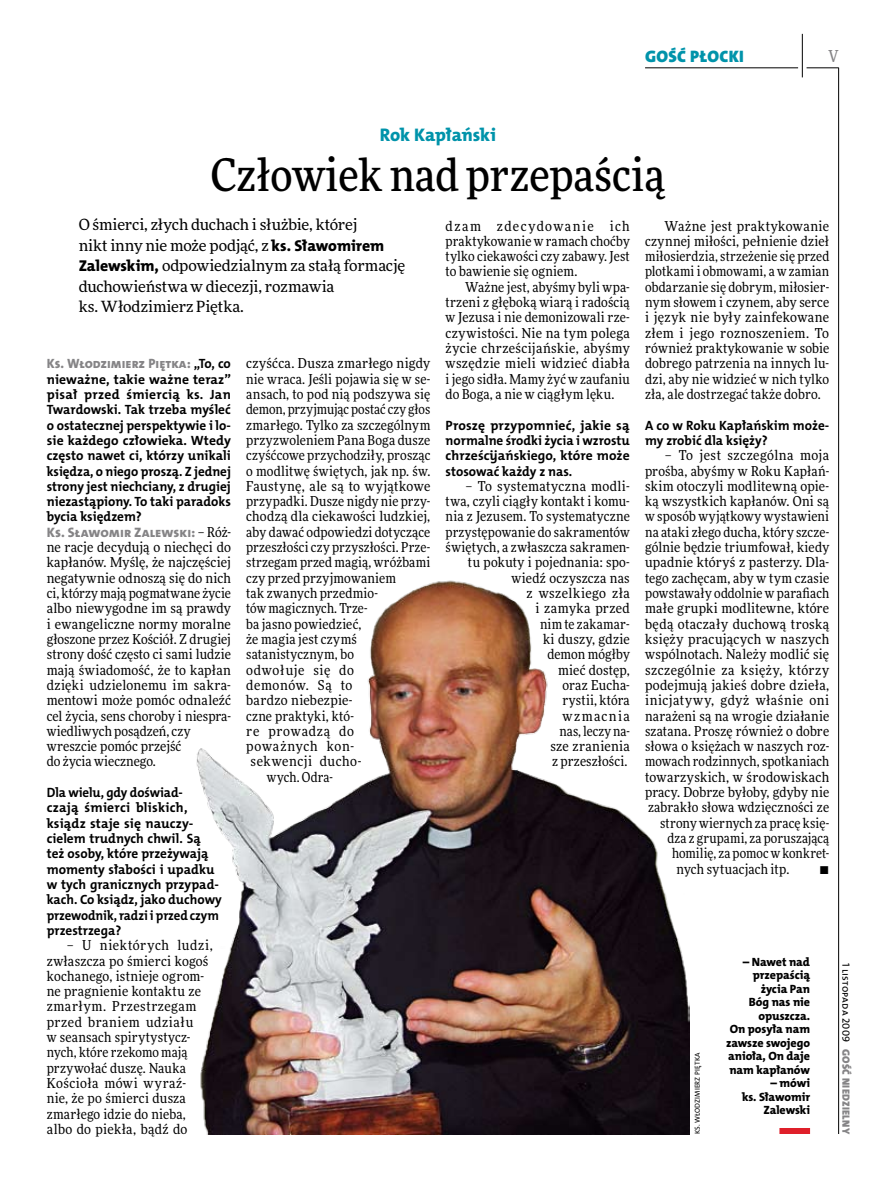
<style>
.page{position:relative;width:893px;height:1191px;background:#fff}
.page>*{position:absolute;margin:0;border:0;box-sizing:border-box;transform-origin:0 0}
.t1{font:500 45px "Freeday Narrow";color:#000}
.t2{font:18.3px "The Mix HP8 Ex Bld";letter-spacing:-.01em;color:#0093aa}
.t3{font:16.65px "The Mix HP9 Blk";letter-spacing:.02em;color:#0093aa}
.t4{font:500 16.5px "Freeday Narrow";color:#858486;scale:.9 1}
.t5{font:15.45px/20.4px "Freeday News";letter-spacing:-.01em;color:#000}
.t6{font:13.65px/15.3px "Freeday Narrow News";letter-spacing:.015em;color:#000;text-align:justify}
.t7{font:13.65px "Freeday Narrow News";letter-spacing:.035em;color:#000}
.t8{font:13.65px "Freeday Narrow News";letter-spacing:.04em;color:#000}
.t9{font:13.65px "Freeday Narrow News";letter-spacing:.05em;color:#000}
.t10{font:13.65px "The Mix HP8 Ex Bld";color:#858486}
.t11{font:13.65px "Freeday Narrow News";letter-spacing:.055em;color:#000}
.t12{font:13.5px/15.3px "The Mix HP7 Bld";color:#000;text-align:justify}
.t13{font:13.5px/15.3px "The Mix HP7 Bld";color:#000;scale:.96 1}
.t14{font:13.5px "The Mix HP8 Ex Bld";color:#858486}
.t15{font:12px/13.5px "The Mix HP8 Ex Bld";letter-spacing:-.005em;color:#000;text-align:right}
.t16{font:10.5px "The Mix HP9 Blk";letter-spacing:.025em;color:#858486}
.t17{font:10.5px "The Mix HP5 Plain";letter-spacing:.015em;color:#000}
.t18{font:7.2px "The Mix HP5 Plain";letter-spacing:.015em;color:#000}
.s1{font-family:"The Mix HP8 Ex Bld";font-size:15.75px}
.s2{font-family:"The Mix HP7 Bld";color:#000}
.s3{font-family:"Freeday Narrow News";color:#000}
</style>
<div class="page">
<hr style="left:806px;top:68px;width:33px;height:1px;background:#000">
<hr style="left:645px;top:68px;width:153px;height:1px;background:#000">
<hr style="left:838px;top:68px;width:1px;height:1066px;background:#000">
<hr style="left:802px;top:34px;width:1px;height:43px;background:#000">
<img style="left:196px;top:580px;width:493px;height:554px">
<div style="left:779px;top:1128px;width:31px;height:6px;background:#df1f2a"></div>
<p class="t3" style="left:645px;top:46px;width:100px">GOŚĆ PŁOCKI</p>
<h2 class="t2" style="left:380px;top:123px;width:117px">Rok Kapłański</h2>
<h1 class="t1" style="left:211px;top:147px;width:456px">Człowiek nad przepaścią</h1>
<p class="t4" style="left:828px;top:46px;width:13px">V</p>
<p class="t5" style="left:79px;top:214px;width:328px">O śmierci, złych duchach i służbie, której<br>nikt inny nie może podjąć, z <span class="s1">ks. Sławomirem Zalewskim,</span> odpowiedzialnym za stałą formację duchowieństwa w diecezji, rozmawia<br>ks. Włodzimierz Piętka.</p>
<p class="t14" style="left:47px;top:355px;width:186px">Ks. Włodzimierz Piętka: <span class="s2">„To, co</span></p>
<p class="t12" style="left:47px;top:371px;width:186px">nieważne, takie ważne teraz” pisał przed śmiercią ks. Jan Twardowski. Tak trzeba myśleć o ostatecznej perspektywie i lo&shy;sie każdego człowieka. Wtedy często nawet ci, którzy unikali księdza, o niego proszą. Z jednej strony jest niechciany, z drugiej niezastąpiony. To taki paradoks bycia księdzem?</p>
<p class="t10" style="left:47px;top:523px;width:186px">Ks. Sławomir Zalewski: <span class="s3">– Róż-</span></p>
<p class="t6" style="left:47px;top:539px;width:186px;text-align:left">ne racje decydują o niechęci do kapłanów. Myślę, że najczęściej negatywnie odnoszą się do nich ci, którzy mają pogmatwane życie albo niewygodne im są prawdy i ewangeliczne normy moralne głoszone przez Kościół. Z drugiej strony dość często ci sami ludzie mają świadomość, że to kapłan dzięki udzielonemu im sakra&shy;mentowi może pomóc odnaleźć cel życia, sens choroby i niespra&shy;wiedliwych posądzeń, czy wreszcie pomóc przejść<br>do życia wiecznego.</p>
<p class="t13" style="left:47px;top:785px;width:184px">Dla wielu, gdy doświad-<br>czają śmierci bliskich, ksiądz staje się nauczy&shy;cielem trudnych chwil. Są<br>też osoby, które przeżywają momenty słabości i upadku w tych granicznych przypad&shy;kach. Co ksiądz, jako duchowy przewodnik, radzi i przed czym przestrzega?</p>
<p class="t6" style="left:47px;top:937px;width:168px;text-align:left;text-indent:20px">– U niektórych ludzi, zwłaszcza po śmierci kogoś kochanego, istnieje ogrom&shy;ne pragnienie kontaktu ze zmarłym. Przestrzegam przed braniem udziału<br>w seansach spirytystycz&shy;nych, które rzekomo mają przywołać duszę. Nauka<br>Kościoła mówi wyraź-<br>nie, że po śmierci dusza zmarłego idzie do nieba, albo do piekła, bądź do</p>
<p class="t6" style="left:246px;top:356px;width:186px">czyśćca. Dusza zmarłego nigdy</p>
<p class="t6" style="left:246px;top:371px;width:186px">nie wraca. Jeśli pojawia się w se-</p>
<p class="t6" style="left:246px;top:386px;width:186px">ansach, to pod nią podszywa się</p>
<p class="t6" style="left:246px;top:401px;width:186px">demon, przyjmując postać czy głos</p>
<p class="t6" style="left:246px;top:417px;width:186px">zmarłego. Tylko za szczególnym</p>
<p class="t6" style="left:246px;top:432px;width:186px">przyzwoleniem Pana Boga dusze</p>
<p class="t6" style="left:246px;top:447px;width:186px">czyśćcowe przychodziły, prosząc</p>
<p class="t6" style="left:246px;top:463px;width:186px">o modlitwę świętych, jak np. św.</p>
<p class="t6" style="left:246px;top:478px;width:186px">Faustynę, ale są to wyjątkowe</p>
<p class="t6" style="left:246px;top:493px;width:186px">przypadki. Dusze nigdy nie przy-</p>
<p class="t6" style="left:246px;top:509px;width:186px">chodzą dla ciekawości ludzkiej,</p>
<p class="t6" style="left:246px;top:524px;width:186px">aby dawać odpowiedzi dotyczące</p>
<p class="t6" style="left:246px;top:539px;width:186px">przeszłości czy przyszłości. Prze-</p>
<p class="t6" style="left:246px;top:555px;width:186px">strzegam przed magią, wróżbami</p>
<p class="t6" style="left:246px;top:570px;width:151px">czy przed przyjmowaniem</p>
<p class="t6" style="left:246px;top:585px;width:133px">tak zwanych przedmio-</p>
<p class="t6" style="left:246px;top:600px;width:123px">tów magicznych. Trze-</p>
<p class="t6" style="left:246px;top:616px;width:117px">ba jasno powiedzieć,</p>
<p class="t6" style="left:246px;top:631px;width:112px">że magia jest czymś</p>
<p class="t6" style="left:246px;top:646px;width:109px">satanistycznym, bo</p>
<p class="t9" style="left:246px;top:661px;width:109px">odwołuje się do</p>
<p class="t9" style="left:246px;top:676px;width:108px">demonów. Są to</p>
<p class="t6" style="left:246px;top:692px;width:108px">bardzo niebezpie-</p>
<p class="t6" style="left:246px;top:708px;width:109px">czne praktyki, któ-</p>
<p class="t9" style="left:246px;top:722px;width:109px">re prowadzą do</p>
<p class="t11" style="left:246px;top:738px;width:109px">poważnych kon-</p>
<p class="t8" style="left:250px;top:753px;width:112px">sekwencji ducho-</p>
<p class="t6" style="left:267px;top:769px;width:67px">wych. Odra-</p>
<p class="t6" style="left:446px;top:218px;width:186px">dzam zdecydowanie ich praktykowanie w ramach choćby tylko ciekawości czy zabawy. Jest to bawienie się ogniem.</p>
<p class="t6" style="left:446px;top:279px;width:186px;text-indent:20px">Ważne jest, abyśmy byli wpa&shy;trzeni z głęboką wiarą i radością w Jezusa i nie demonizowali rze&shy;czywistości. Nie na tym polega życie chrześcijańskie, abyśmy wszędzie mieli widzieć diabła i jego sidła. Mamy żyć w zaufaniu do Boga, a nie w ciągłym lęku.</p>
<p class="t12" style="left:446px;top:417px;width:186px">Proszę przypomnieć, jakie są normalne środki życia i wzrostu chrześcijańskiego, które może stosować każdy z nas.</p>
<p class="t6" style="left:446px;top:478px;width:186px;text-align:right">– To systematyczna modli&shy;twa, czyli ciągły kontakt i komu&shy;nia z Jezusem. To systematyczne przystępowanie do sakramentów świętych, a zwłaszcza sakramen&shy;tu pokuty i pojednania: spo&shy;wiedź oczyszcza nas<br>z wszelkiego zła<br>i zamyka przed<br>nim te zakamar-<br>ki duszy, gdzie<br>demon mógłby<br>mieć dostęp,<br>oraz Eucha-<br>rystii, która<br>wzmacnia<br>nas, leczy na-<br>sze zranienia<br>z przeszłości.</p>
<p class="t6" style="left:645px;top:218px;width:186px;text-indent:20px">Ważne jest praktykowanie czynnej miłości, pełnienie dzieł miłosierdzia, strzeżenie się przed plotkami i obmowami, a w zamian obdarzanie się dobrym, miłosier&shy;nym słowem i czynem, aby serce i język nie były zainfekowane złem i jego roznoszeniem. To również praktykowanie w sobie dobrego patrzenia na innych lu&shy;dzi, aby nie widzieć w nich tylko zła, ale dostrzegać także dobro.</p>
<p class="t12" style="left:645px;top:417px;width:186px">A co w Roku Kapłańskim może&shy;my zrobić dla księży?</p>
<p class="t7" style="left:665px;top:447px;width:166px">– To jest szczególna moja</p>
<p class="t6" style="left:645px;top:463px;width:186px">prośba, abyśmy w Roku Kapłań-</p>
<p class="t6" style="left:645px;top:478px;width:186px">skim otoczyli modlitewną opie-</p>
<p class="t6" style="left:645px;top:493px;width:186px">ką wszystkich kapłanów. Oni są</p>
<p class="t6" style="left:645px;top:509px;width:186px">w sposób wyjątkowy wystawieni</p>
<p class="t6" style="left:645px;top:524px;width:186px">na ataki złego ducha, który szcze-</p>
<p class="t6" style="left:645px;top:539px;width:186px">gólnie będzie triumfował, kiedy</p>
<p class="t6" style="left:645px;top:555px;width:186px">upadnie któryś z pasterzy. Dla-</p>
<p class="t6" style="left:645px;top:570px;width:186px">tego zachęcam, aby w tym czasie</p>
<p class="t6" style="left:645px;top:585px;width:186px">powstawały oddolnie w parafiach</p>
<p class="t6" style="left:645px;top:600px;width:186px">małe grupki modlitewne, które</p>
<p class="t6" style="left:645px;top:616px;width:186px">będą otaczały duchową troską</p>
<p class="t6" style="left:645px;top:631px;width:186px">księży pracujących w naszych</p>
<p class="t6" style="left:645px;top:646px;width:186px">wspólnotach. Należy modlić się</p>
<p class="t7" style="left:645px;top:661px;width:186px">szczególnie za księży, którzy</p>
<p class="t6" style="left:645px;top:677px;width:186px">podejmują jakieś dobre dzieła,</p>
<p class="t8" style="left:645px;top:692px;width:186px">inicjatywy, gdyż właśnie oni</p>
<p class="t6" style="left:645px;top:708px;width:186px">narażeni są na wrogie działanie</p>
<p class="t6" style="left:645px;top:723px;width:186px">szatana. Proszę również o dobre</p>
<p class="t6" style="left:645px;top:738px;width:186px">słowa o księżach w naszych roz-</p>
<p class="t6" style="left:645px;top:754px;width:186px">mowach rodzinnych, spotkaniach</p>
<p class="t6" style="left:645px;top:769px;width:186px">towarzyskich, w środowiskach</p>
<p class="t6" style="left:645px;top:784px;width:186px">pracy. Dobrze byłoby, gdyby nie</p>
<p class="t6" style="left:648px;top:799px;width:183px">zabrakło słowa wdzięczności ze</p>
<p class="t6" style="left:660px;top:815px;width:171px">strony wiernych za pracę księ-</p>
<p class="t6" style="left:667px;top:830px;width:163px">dza z grupami, za poruszającą</p>
<p class="t6" style="left:672px;top:845px;width:159px">homilię, za pomoc w konkret-</p>
<p class="t6" style="left:676px;top:861px;width:114px">nych sytuacjach itp.</p>
<p class="t6" style="left:819px;top:861px;width:11px">•</p>
<p class="t18" style="left:693px;top:1134px;width:83px;rotate:-90deg">Ks. Włodzimierz Piętka</p>
<p class="t15" style="left:726px;top:954px;width:85px">– Nawet nad przepaścią życia Pan<br>Bóg nas nie opuszcza.<br>On posyła nam zawsze swojego anioła, On daje nam kapłanów</p>
<p class="t15" style="left:742px;top:1076px;width:70px">– mówi<br>ks. Sławomir<br>Zalewski</p>
<p class="t17" style="left:853px;top:962px;width:81px;rotate:90deg">1 listopada 2009</p>
<p class="t16" style="left:853px;top:1049px;width:86px;rotate:90deg">GOŚĆ NIEDZIELNY</p>
</div>
